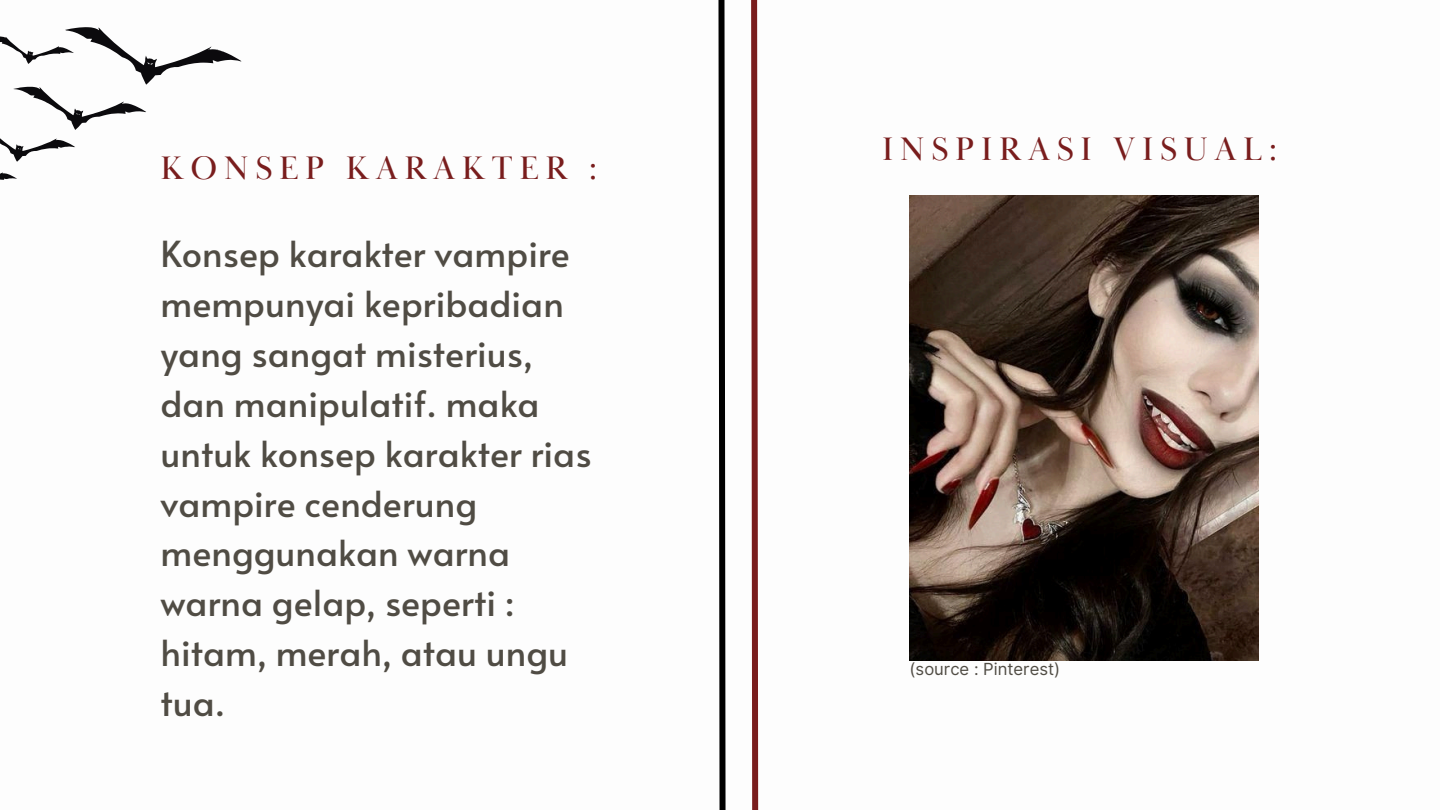
<style>
.page{position:relative;width:1440px;height:810px;background:#fff}
.page>*{position:absolute;margin:0;border:0;box-sizing:border-box;transform-origin:0 0}
.t1{font:35.8px/50px "Alata";color:#504c44}
.t2{font:33.5px "Baskerville Display PT";letter-spacing:.2em;color:#791d1d}
.t3{font:16.7px "Inter";color:#504c44}
</style>
<div class="page">
<img style="left:910px;top:195px;width:348px;height:465px">
<svg style="left:0;top:27px;width:241px;height:153px"></svg>
<svg style="left:718px;top:0;width:8px;height:810px;background:#3e3e3e"></svg>
<svg style="left:751px;top:0;width:8px;height:810px;background:#995454"></svg>
<h2 class="t2" style="left:161px;top:148px;width:438px">KONSEP KARAKTER :</h2>
<h1 class="t1" style="left:161px;top:227px;width:433px">Konsep karakter vampire mempunyai kepribadian yang sangat misterius, dan manipulatif. maka untuk konsep karakter rias vampire cenderung menggunakan warna warna gelap, seperti : hitam, merah, atau ungu tua.</h1>
<p class="t2" style="left:882px;top:128px;width:397px">INSPIRASI VISUAL:</p>
<h1 class="t3" style="left:910px;top:659px;width:152px">(source : Pinterest)</h1>
</div>
